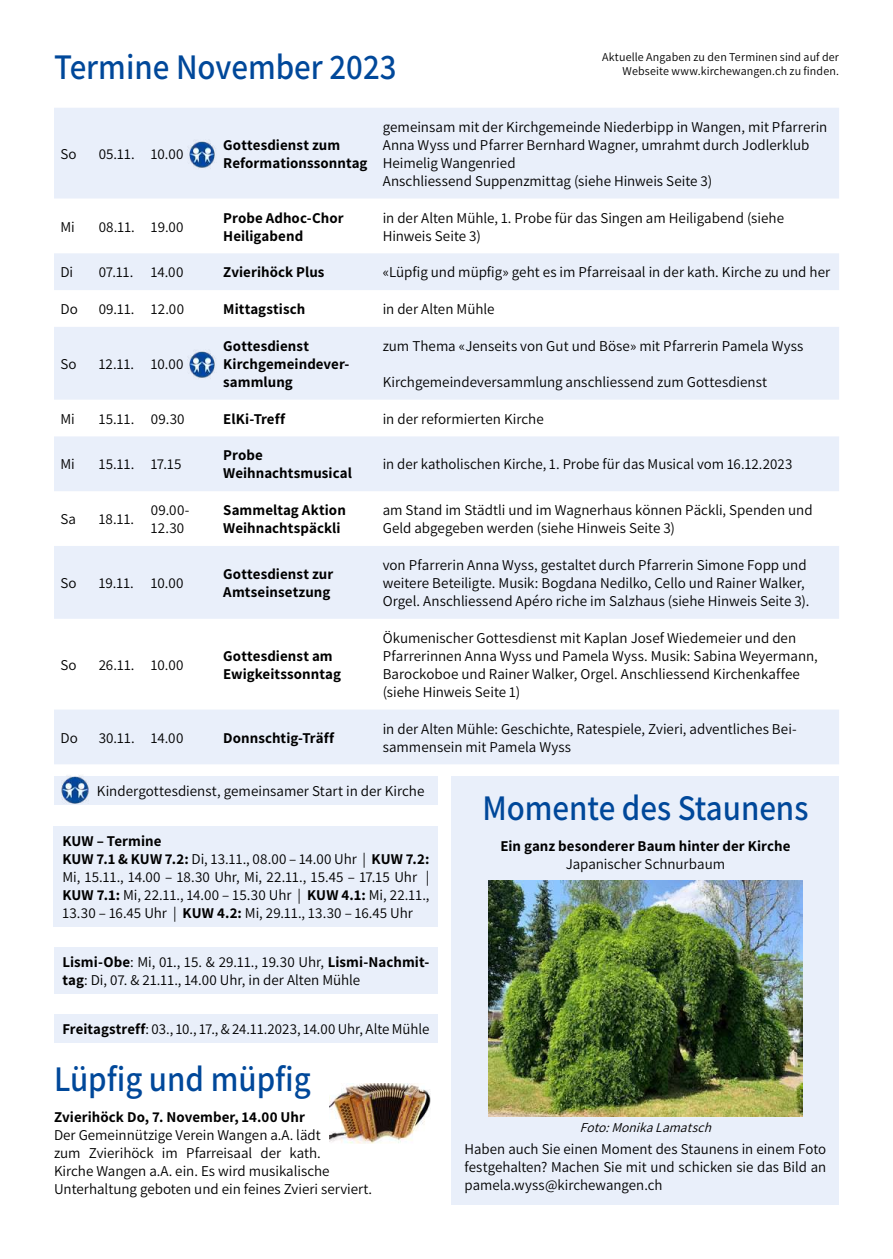
<style>
.page{position:relative;width:893px;height:1259px;background:#fff}
.page>*{position:absolute;margin:0;border:0;box-sizing:border-box;transform-origin:0 0}
.t1{font:600 36px "Assistant";color:#00489a;scale:.92 1}
.t2{font:15px/18px "Assistant";color:#000}
.t3{font:700 15px/18px "Assistant";letter-spacing:.005em;color:#000}
.t4{font:italic 13.5px "Assistant";color:#000}
.t5{font:12px/14.4px "Assistant";letter-spacing:.01em;color:#000;text-align:right}
.s1{font-weight:700}
</style>
<div class="page">
<div style="left:452px;top:776px;width:387px;height:429px;background:#e9effa"></div>
<img style="left:488px;top:880px;width:315px;height:236px">
<svg style="left:54px;top:108px;width:785px;height:656px;fill:#e9effa"></svg>
<div style="left:54px;top:776px;width:384px;height:28px;background:#e9effa"></div>
<img style="left:187px;top:139px;width:30px;height:30px">
<img style="left:187px;top:350px;width:30px;height:29px">
<div style="left:54px;top:826px;width:384px;height:100px;background:#e9effa"></div>
<div style="left:54px;top:947px;width:384px;height:46px;background:#e9effa"></div>
<div style="left:54px;top:1014px;width:384px;height:29px;background:#e9effa"></div>
<img style="left:62px;top:775px;width:26px;height:30px">
<img style="left:329px;top:1083px;width:102px;height:61px">
<h1 class="t1" style="left:54px;top:42px;width:374px">Termine November 2023</h1>
<p class="t5" style="left:602px;top:49px;width:238px">Aktuelle Angaben zu den Terminen sind auf der<br>Webseite www.kirchewangen.ch zu finden.</p>
<p class="t2" style="left:60px;top:144px;width:18px">So</p>
<p class="t2" style="left:99px;top:144px;width:86px">05.11. 10.00</p>
<p class="t3" style="left:223px;top:135px;width:146px">Gottesdienst zum<br>Reformationssonntag</p>
<p class="t2" style="left:383px;top:117px;width:446px">gemeinsam mit der Kirchgemeinde Niederbipp in Wangen, mit Pfarrerin Anna Wyss und Pfarrer Bernhard Wagner, umrahmt durch Jodlerklub Heimelig Wangenried<br>Anschliessend Suppenzmittag (siehe Hinweis Seite 3)</p>
<p class="t2" style="left:60px;top:217px;width:16px">Mi</p>
<p class="t2" style="left:99px;top:217px;width:87px">08.11. 19.00</p>
<p class="t3" style="left:223px;top:208px;width:122px">Probe Adhoc-Chor<br>Heiligabend</p>
<p class="t2" style="left:383px;top:208px;width:403px">in der Alten Mühle, 1. Probe für das Singen am Heiligabend (siehe<br>Hinweis Seite 3)</p>
<p class="t2" style="left:60px;top:263px;width:14px">Di</p>
<p class="t2" style="left:99px;top:263px;width:86px">07.11. 14.00</p>
<p class="t3" style="left:223px;top:263px;width:103px">Zvierihöck Plus</p>
<p class="t2" style="left:383px;top:263px;width:449px">«Lüpfig und müpfig» geht es im Pfarreisaal in der kath. Kirche zu und her</p>
<p class="t2" style="left:60px;top:299px;width:19px">Do</p>
<p class="t2" style="left:99px;top:299px;width:87px">09.11. 12.00</p>
<p class="t3" style="left:223px;top:299px;width:84px">Mittagstisch</p>
<p class="t2" style="left:383px;top:299px;width:113px">in der Alten Mühle</p>
<p class="t2" style="left:60px;top:354px;width:18px">So</p>
<p class="t2" style="left:99px;top:354px;width:86px">12.11. 10.00</p>
<p class="t3" style="left:223px;top:336px;width:128px">Gottesdienst<br>Kirchgemeindever&shy;sammlung</p>
<p class="t2" style="left:383px;top:336px;width:422px">zum Thema «Jenseits von Gut und Böse» mit Pfarrerin Pamela Wyss</p>
<p class="t2" style="left:383px;top:372px;width:386px">Kirchgemeindeversammlung anschliessend zum Gottesdienst</p>
<p class="t2" style="left:60px;top:409px;width:16px">Mi</p>
<p class="t2" style="left:99px;top:409px;width:87px">15.11. 09.30</p>
<p class="t3" style="left:223px;top:409px;width:63px">ElKi-Treff</p>
<p class="t2" style="left:383px;top:409px;width:163px">in der reformierten Kirche</p>
<p class="t2" style="left:60px;top:455px;width:16px">Mi</p>
<p class="t2" style="left:99px;top:455px;width:84px">15.11. 17.15</p>
<p class="t3" style="left:223px;top:446px;width:130px">Probe<br>Weihnachtsmusical</p>
<p class="t2" style="left:383px;top:455px;width:411px">in der katholischen Kirche, 1. Probe für das Musical vom 16.12.2023</p>
<p class="t2" style="left:60px;top:509px;width:17px">Sa</p>
<p class="t2" style="left:99px;top:509px;width:37px">18.11.</p>
<p class="t2" style="left:151px;top:500px;width:40px">09.00-<br>12.30</p>
<p class="t3" style="left:223px;top:500px;width:124px">Sammeltag Aktion<br>Weihnachtspäckli</p>
<p class="t2" style="left:383px;top:500px;width:431px">am Stand im Städtli und im Wagnerhaus können Päckli, Spenden und<br>Geld abgegeben werden (siehe Hinweis Seite 3)</p>
<p class="t2" style="left:60px;top:573px;width:18px">So</p>
<p class="t2" style="left:99px;top:573px;width:86px">19.11. 10.00</p>
<p class="t3" style="left:223px;top:564px;width:111px">Gottesdienst zur<br>Amtseinsetzung</p>
<p class="t2" style="left:383px;top:555px;width:428px">von Pfarrerin Anna Wyss, gestaltet durch Pfarrerin Simone Fopp und weitere Beteiligte. Musik: Bogdana Nedilko, Cello und Rainer Walker,<br>Orgel. Anschliessend Apéro riche im Salzhaus (siehe Hinweis Seite 3).</p>
<p class="t2" style="left:60px;top:655px;width:18px">So</p>
<p class="t2" style="left:99px;top:655px;width:86px">26.11. 10.00</p>
<p class="t3" style="left:223px;top:646px;width:119px">Gottesdienst am<br>Ewigkeitssonntag</p>
<p class="t2" style="left:383px;top:628px;width:437px">Ökumenischer Gottesdienst mit Kaplan Josef Wiedemeier und den Pfarrerinnen Anna Wyss und Pamela Wyss. Musik: Sabina Weyermann, Barockoboe und Rainer Walker, Orgel. Anschliessend Kirchenkaffee (siehe Hinweis Seite 1)</p>
<p class="t2" style="left:60px;top:728px;width:19px">Do</p>
<p class="t2" style="left:99px;top:728px;width:86px">30.11. 14.00</p>
<p class="t3" style="left:223px;top:728px;width:112px">Donnschtig-Träff</p>
<p class="t2" style="left:383px;top:719px;width:415px">in der Alten Mühle: Geschichte, Ratespiele, Zvieri, adventliches Bei&shy;sammensein mit Pamela Wyss</p>
<p class="t2" style="left:97px;top:781px;width:329px">Kindergottesdienst, gemeinsamer Start in der Kirche</p>
<p class="t2" style="left:62px;top:831px;width:369px"><span class="s1">KUW – Termine<br>KUW 7.1 &amp; KUW 7.2:</span> Di, 13.11., 08.00 – 14.00 Uhr | <span class="s1">KUW 7.2:<br></span>Mi, 15.11., 14.00 – 18.30 Uhr, Mi, 22.11., 15.45 – 17.15 Uhr | <span class="s1">KUW 7.1:</span> Mi, 22.11., 14.00 – 15.30 Uhr | <span class="s1">KUW 4.1:</span> Mi, 22.11., 13.30 – 16.45 Uhr | <span class="s1">KUW 4.2:</span> Mi, 29.11., 13.30 – 16.45 Uhr</p>
<p class="t2" style="left:63px;top:952px;width:368px"><span class="s1">Lismi-Obe</span>: Mi, 01., 15. &amp; 29.11., 19.30 Uhr, <span class="s1">Lismi-Nachmit&shy;tag</span>: Di, 07. &amp; 21.11., 14.00 Uhr, in der Alten Mühle</p>
<p class="t2" style="left:63px;top:1019px;width:368px"><span class="s1">Freitagstreff</span>: 03., 10., 17., &amp; 24.11.2023, 14.00 Uhr, Alte Mühle</p>
<h1 class="t1" style="left:54px;top:1054px;width:281px">Lüpfig und müpfig</h1>
<p class="t3" style="left:54px;top:1107px;width:252px">Zvierihöck Do, 7. November, 14.00 Uhr</p>
<p class="t2" style="left:54px;top:1125px;width:320px">Der Gemeinnützige Verein Wangen a.A. lädt<br>zum Zvierihöck im Pfarreisaal der kath.<br>Kirche Wangen a.A. ein. Es wird musikalische Unterhaltung geboten und ein feines Zvieri serviert.</p>
<h1 class="t1" style="left:482px;top:783px;width:356px">Momente des Staunens</h1>
<p class="t3" style="left:500px;top:836px;width:292px">Ein ganz besonderer Baum hinter der Kirche</p>
<p class="t2" style="left:566px;top:854px;width:161px">Japanischer Schnurbaum</p>
<p class="t4" style="left:580px;top:1118px;width:137px">Foto:MonikaLamatsch</p>
<p class="t2" style="left:465px;top:1139px;width:363px;text-align:justify">Haben auch Sie einen Moment des Staunens in einem Foto festgehalten? Machen Sie mit und schicken sie das Bild an pamela.wyss@kirchewangen.ch</p>
</div>
